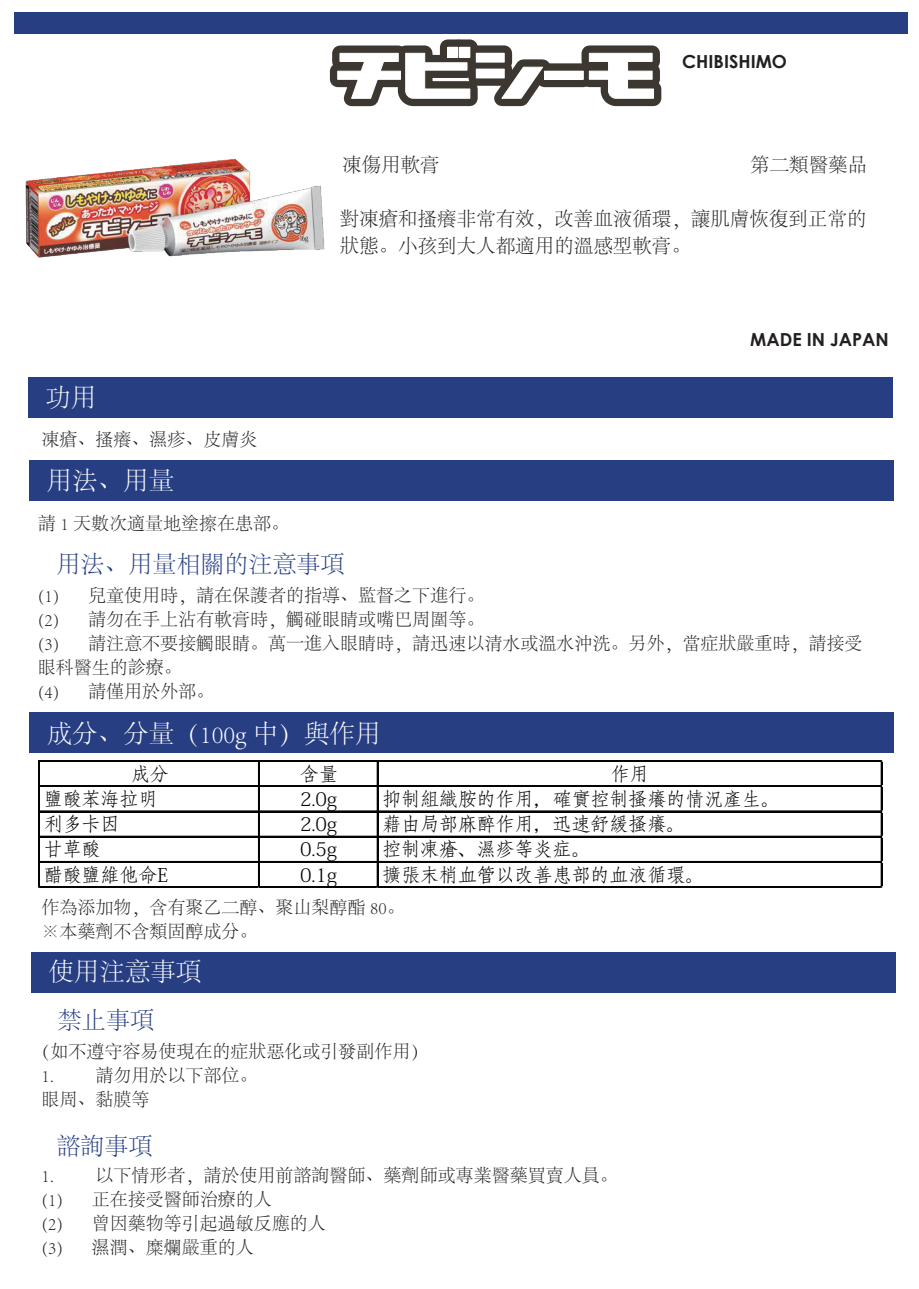
<style>
.page{position:relative;width:919px;height:1289px;background:#fff}
.page>*{position:absolute;margin:0;border:0;box-sizing:border-box;transform-origin:0 0}
.t1{font:300 25.5px "Adobe Song Std";color:#fff}
.t2{font:300 24px "Adobe Song Std";color:#273e83}
.t3{font:300 19.5px/27px "Adobe Song Std";color:#231f20}
.t4{font:18.9px "Adobe Fangsong Std";color:#030303}
.t5{font:300 18px/24px "Adobe Song Std";color:#231f20}
.t6{font:700 18px "Century Gothic";color:#231f20}
</style>
<div class="page">
<div style="left:28px;top:377px;width:864px;height:41px;background:#273e83"></div>
<div style="left:31px;top:952px;width:864px;height:40px;background:#273e83"></div>
<div style="left:15px;top:13px;width:893px;height:21px;background:#273e83"></div>
<div style="left:29px;top:460px;width:864px;height:40px;background:#273e83"></div>
<div style="left:29px;top:712px;width:864px;height:41px;background:#273e83"></div>
<img style="left:25px;top:158px;width:300px;height:100px">
<svg style="left:329px;top:39px;width:333px;height:68px"></svg>
<hr style="left:40px;top:760px;width:842px;height:1px;background:#030303">
<hr style="left:40px;top:785px;width:842px;height:2px;background:#030303">
<hr style="left:40px;top:810px;width:842px;height:1px;background:#030303">
<hr style="left:40px;top:811px;width:842px;height:1px;background:#030303">
<hr style="left:40px;top:835px;width:842px;height:1px;background:#030303">
<hr style="left:40px;top:836px;width:842px;height:1px;background:#030303">
<hr style="left:40px;top:861px;width:842px;height:1px;background:#030303">
<hr style="left:39px;top:760px;width:1px;height:128px;background:#030303">
<hr style="left:258px;top:761px;width:2px;height:127px;background:#030303">
<hr style="left:377px;top:761px;width:1px;height:127px;background:#030303">
<hr style="left:40px;top:886px;width:842px;height:2px;background:#030303">
<hr style="left:880px;top:761px;width:1px;height:127px;background:#030303">
<hr style="left:881px;top:761px;width:1px;height:127px;background:#030303">
<p class="t6" style="left:682px;top:48px;width:106px">CHIBISHIMO</p>
<p class="t3" style="left:342px;top:152px;width:99px">凍傷用軟膏</p>
<p class="t3" style="left:750px;top:152px;width:118px">第二類醫藥品</p>
<p class="t3" style="left:339px;top:206px;width:528px">對凍瘡和搔癢非常有效，改善血液循環，讓肌膚恢復到正常的狀態。小孩到大人都適用的溫感型軟膏。</p>
<h1 class="t1" style="left:45px;top:384px;width:52px">功用</h1>
<p class="t5" style="left:41px;top:428px;width:218px">凍瘡、搔癢、濕疹、皮膚炎</p>
<h1 class="t1" style="left:47px;top:467px;width:129px">用法、用量</h1>
<p class="t5" style="left:38px;top:512px;width:253px">請 1 天數次適量地塗擦在患部。</p>
<h2 class="t2" style="left:56px;top:551px;width:289px">用法、用量相關的注意事項</h2>
<p class="t6" style="left:750px;top:326px;width:140px">MADE IN JAPAN</p>
<p class="t5" style="left:38px;top:584px;width:826px">(1) 兒童使用時，請在保護者的指導、監督之下進行。<br>(2) 請勿在手上沾有軟膏時，觸碰眼睛或嘴巴周圍等。<br>(3) 請注意不要接觸眼睛。萬一進入眼睛時，請迅速以清水或溫水沖洗。另外，當症狀嚴重時，請接受眼科醫生的診療。<br>(4) 請僅用於外部。</p>
<h1 class="t1" style="left:47px;top:719px;width:335px">成分、分量（100g 中）與作用</h1>
<p class="t4" style="left:131px;top:762px;width:39px">成分</p>
<p class="t4" style="left:300px;top:762px;width:39px">含量</p>
<p class="t4" style="left:610px;top:762px;width:39px">作用</p>
<p class="t4" style="left:44px;top:787px;width:115px">鹽酸苯海拉明</p>
<p class="t4" style="left:300px;top:787px;width:38px">2.0g</p>
<p class="t4" style="left:382px;top:787px;width:399px">抑制組織胺的作用，確實控制搔癢的情況產生。</p>
<p class="t4" style="left:44px;top:812px;width:77px">利多卡因</p>
<p class="t4" style="left:300px;top:812px;width:38px">2.0g</p>
<p class="t4" style="left:382px;top:812px;width:304px">藉由局部麻醉作用，迅速舒緩搔癢。</p>
<p class="t4" style="left:44px;top:837px;width:58px">甘草酸</p>
<p class="t4" style="left:300px;top:837px;width:38px">0.5g</p>
<p class="t4" style="left:382px;top:837px;width:210px">控制凍瘡、濕疹等炎症。</p>
<p class="t4" style="left:44px;top:863px;width:126px">醋酸鹽維他命E</p>
<p class="t4" style="left:300px;top:863px;width:38px">0.1g</p>
<p class="t4" style="left:382px;top:863px;width:323px">擴張末梢血管以改善患部的血液循環。</p>
<p class="t5" style="left:41px;top:896px;width:365px">作為添加物，含有聚乙二醇、聚山梨醇酯 80。※本藥劑不含類固醇成分。</p>
<h1 class="t1" style="left:48px;top:958px;width:154px">使用注意事項</h1>
<h2 class="t2" style="left:58px;top:1006px;width:97px">禁止事項</h2>
<p class="t5" style="left:32px;top:1040px;width:398px">（如不遵守容易使現在的症狀惡化或引發副作用）</p>
<p class="t5" style="left:41px;top:1064px;width:218px">1. 請勿用於以下部位。眼周、黏膜等</p>
<h2 class="t2" style="left:56px;top:1132px;width:97px">諮詢事項</h2>
<p class="t5" style="left:41px;top:1164px;width:577px">1. 以下情形者，請於使用前諮詢醫師、藥劑師或專業醫藥買賣人員。(1) 正在接受醫師治療的人<br>(2) 曾因藥物等引起過敏反應的人<br>(3) 濕潤、糜爛嚴重的人</p>
</div>
